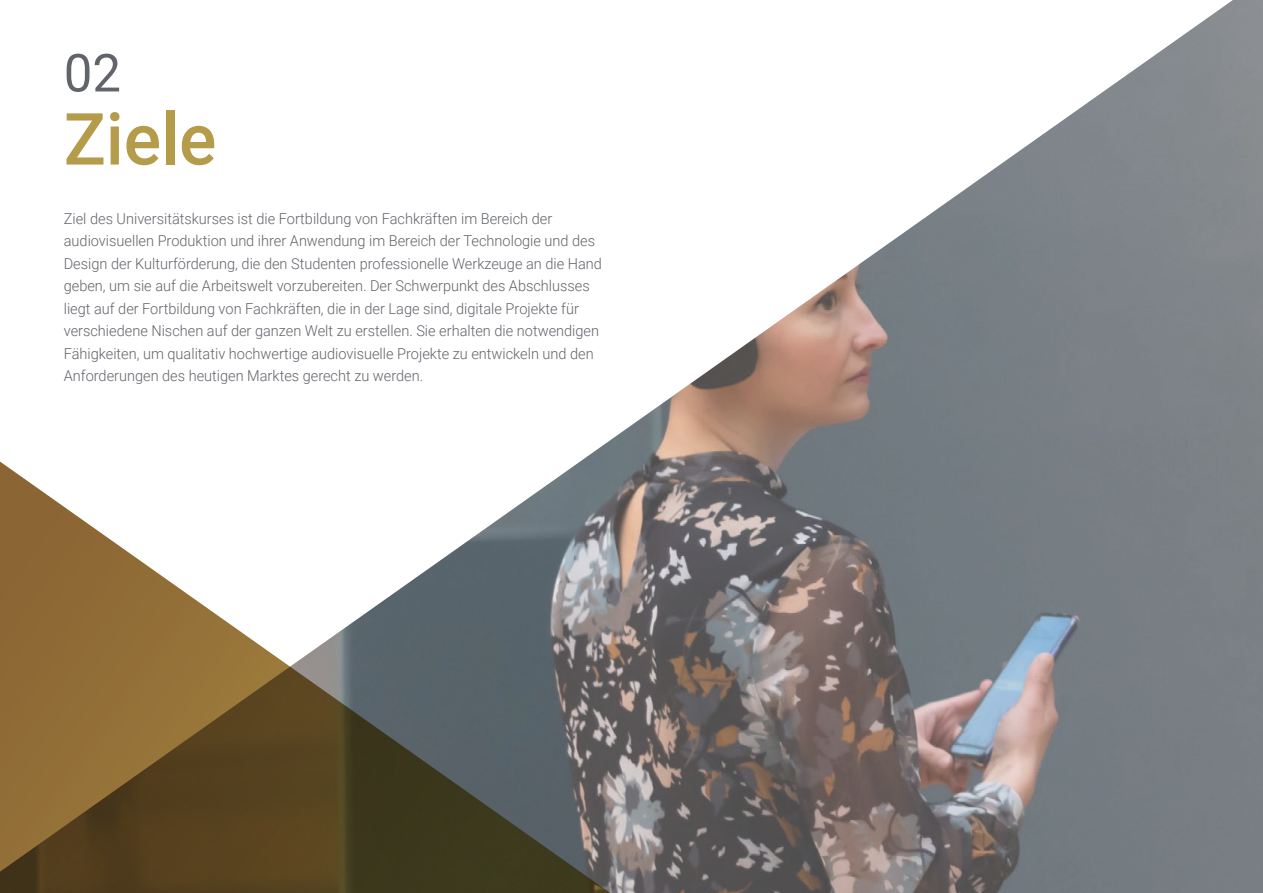
<style>
.page{position:relative;width:1263px;height:893px;background:#fff}
.page>*{position:absolute;margin:0;border:0;box-sizing:border-box;transform-origin:0 0}
.t1{font:500 72px "Roboto";color:#b49c4b}
.t2{font:52.5px "Roboto";color:#61646a}
.t3{font:300 15px/22.5px "Roboto";color:#61646a}
</style>
<div class="page">
<img style="left:602px;top:0;width:661px;height:893px">
<svg style="left:0;top:446px;width:640px;height:447px"></svg>
<h2 class="t2" style="left:64px;top:36px;width:59px">02</h2>
<h1 class="t1" style="left:64px;top:89px;width:154px">Ziele</h1>
<p class="t3" style="left:64px;top:207px;width:540px">Ziel des Universitätskurses ist die Fortbildung von Fachkräften im Bereich der audiovisuellen Produktion und ihrer Anwendung im Bereich der Technologie und des Design der Kulturförderung, die den Studenten professionelle Werkzeuge an die Hand geben, um sie auf die Arbeitswelt vorzubereiten. Der Schwerpunkt des Abschlusses liegt auf der Fortbildung von Fachkräften, die in der Lage sind, digitale Projekte für verschiedene Nischen auf der ganzen Welt zu erstellen. Sie erhalten die notwendigen Fähigkeiten, um qualitativ hochwertige audiovisuelle Projekte zu entwickeln und den Anforderungen des heutigen Marktes gerecht zu werden.</p>
</div>
